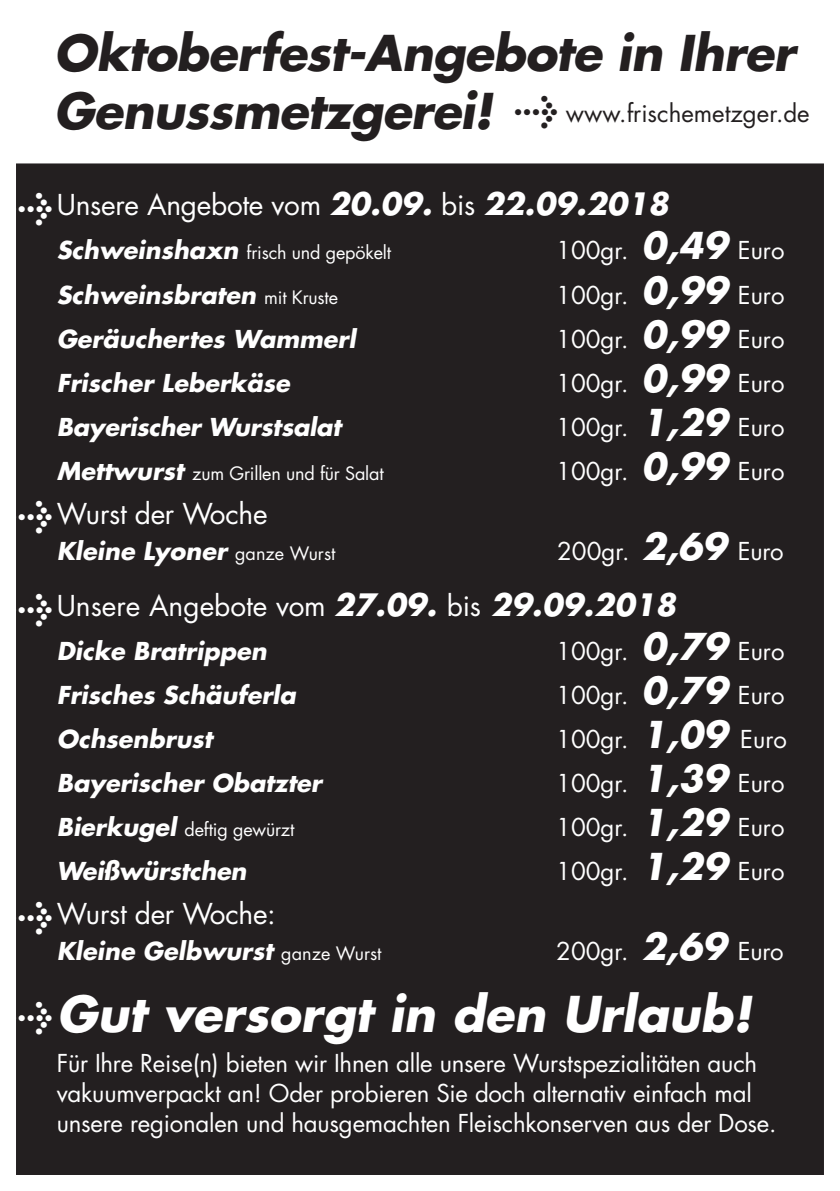
<style>
.page{position:relative;width:840px;height:1191px;background:#fff}
.page>*{position:absolute;margin:0;border:0;box-sizing:border-box;transform-origin:0 0}
.t1{font:italic 700 48px "Futura";letter-spacing:-.015em;color:#231f20}
.t2{font:italic 700 48px "Futura";color:#fff}
.t3{font:36px "Meta Bold Expert";color:#fff}
.t4{font:28px "Futura";letter-spacing:-.01em;color:#fff}
.t5{font:24px/30px "Futura";letter-spacing:-.01em;color:#fff}
.t6{font:italic 700 24px "Futura";color:#fff}
.t7{font:24px "Futura";color:#231f20}
.t8{font:18px "Futura";letter-spacing:-.01em;color:#fff}
.s1{font-family:"Meta Bold Expert";font-size:36px}
.s2{font-weight:700;font-style:italic;font-size:30px}
.s3{font-weight:700;font-style:italic;font-size:24px}
.s4{font-weight:700;font-style:italic;font-size:36px}
.s5{font-weight:400;font-style:normal;font-size:18px}
</style>
<div class="page">
<div style="left:8px;top:155px;width:823px;height:1028px;background:#231f20"></div>
<div style="left:0;top:147px;width:839px;height:1044px;border:16px solid #fff"></div>
<p class="t1" style="left:54px;top:20px;width:742px">Oktoberfest-Angebote in Ihrer</p>
<p class="t1" style="left:54px;top:77px;width:440px">Genussmetzgerei!</p>
<p class="t7" style="left:514px;top:96px;width:296px"><span class="s1">l</span> www.frischemetzger.de</p>
<p class="t4" style="left:57px;top:186px;width:613px">Unsere Angebote vom <span class="s2">20.09.</span> bis <span class="s2">22.09.2018</span></p>
<p class="t8" style="left:57px;top:240px;width:335px"><span class="s3">Schweinshaxn</span> frisch und gepökelt</p>
<p class="t5" style="left:556px;top:235px;width:230px">100gr. <span class="s4">0,49</span> Euro</p>
<p class="t6" style="left:57px;top:278px;width:283px">Schweinsbraten <span class="s5">mit Kruste</span></p>
<p class="t5" style="left:556px;top:279px;width:230px">100gr. <span class="s4">0,99</span> Euro</p>
<p class="t6" style="left:57px;top:322px;width:300px">Geräuchertes Wammerl</p>
<p class="t5" style="left:556px;top:323px;width:230px">100gr. <span class="s4">0,99</span> Euro</p>
<p class="t6" style="left:57px;top:366px;width:234px">Frischer Leberkäse</p>
<p class="t5" style="left:556px;top:367px;width:230px">100gr. <span class="s4">0,99</span> Euro</p>
<p class="t6" style="left:57px;top:410px;width:285px">Bayerischer Wurstsalat</p>
<p class="t5" style="left:556px;top:411px;width:230px">100gr. <span class="s4">1,29</span> Euro</p>
<p class="t8" style="left:57px;top:460px;width:328px"><span class="s3">Mettwurst</span> zum Grillen und für Salat</p>
<p class="t5" style="left:556px;top:455px;width:230px">100gr. <span class="s4">0,99</span> Euro</p>
<p class="t4" style="left:57px;top:494px;width:212px">Wurst der Woche</p>
<p class="t6" style="left:57px;top:534px;width:280px">Kleine Lyoner <span class="s5">ganze Wurst</span></p>
<p class="t5" style="left:557px;top:535px;width:228px">200gr. <span class="s4">2,69</span> Euro</p>
<p class="t4" style="left:57px;top:586px;width:620px">Unsere Angebote vom <span class="s2">27.09.</span> bis <span class="s2">29.09.2018</span></p>
<p class="t6" style="left:57px;top:634px;width:211px">Dicke Bratrippen</p>
<p class="t5" style="left:556px;top:635px;width:230px">100gr. <span class="s4">0,79</span> Euro</p>
<p class="t6" style="left:57px;top:678px;width:240px">Frisches Schäuferla</p>
<p class="t5" style="left:556px;top:679px;width:230px">100gr. <span class="s4">0,79</span> Euro</p>
<p class="t6" style="left:57px;top:722px;width:157px">Ochsenbrust</p>
<p class="t5" style="left:556px;top:723px;width:232px">100gr. <span class="s4">1,09</span> Euro</p>
<p class="t6" style="left:57px;top:766px;width:266px">Bayerischer Obatzter</p>
<p class="t5" style="left:556px;top:767px;width:230px">100gr. <span class="s4">1,39</span> Euro</p>
<p class="t8" style="left:57px;top:816px;width:239px"><span class="s3">Bierkugel</span> deftig gewürzt</p>
<p class="t5" style="left:556px;top:811px;width:230px">100gr. <span class="s4">1,29</span> Euro</p>
<p class="t6" style="left:57px;top:854px;width:191px">Weißwürstchen</p>
<p class="t5" style="left:556px;top:855px;width:230px">100gr. <span class="s4">1,29</span> Euro</p>
<p class="t4" style="left:57px;top:894px;width:220px">Wurst der Woche:</p>
<p class="t6" style="left:57px;top:934px;width:326px">Kleine Gelbwurst <span class="s5">ganze Wurst</span></p>
<p class="t5" style="left:556px;top:935px;width:229px">200gr. <span class="s4">2,69</span> Euro</p>
<p class="t2" style="left:57px;top:980px;width:695px">Gut versorgt in den Urlaub!</p>
<p class="t5" style="left:57px;top:1047px;width:701px">Für Ihre Reise(n) bieten wir Ihnen alle unsere Wurstspezialitäten auch vakuumverpackt an! Oder probieren Sie doch alternativ einfach mal</p>
<p class="t5" style="left:57px;top:1107px;width:721px">unsere regionalen und hausgemachten Fleischkonserven aus der Dose.</p>
<p class="t3" style="left:9px;top:185px;width:45px">l</p>
<p class="t3" style="left:9px;top:493px;width:45px">l</p>
<p class="t3" style="left:9px;top:585px;width:45px">l</p>
<p class="t3" style="left:9px;top:894px;width:45px">l</p>
<p class="t3" style="left:9px;top:993px;width:45px">l</p>
</div>
